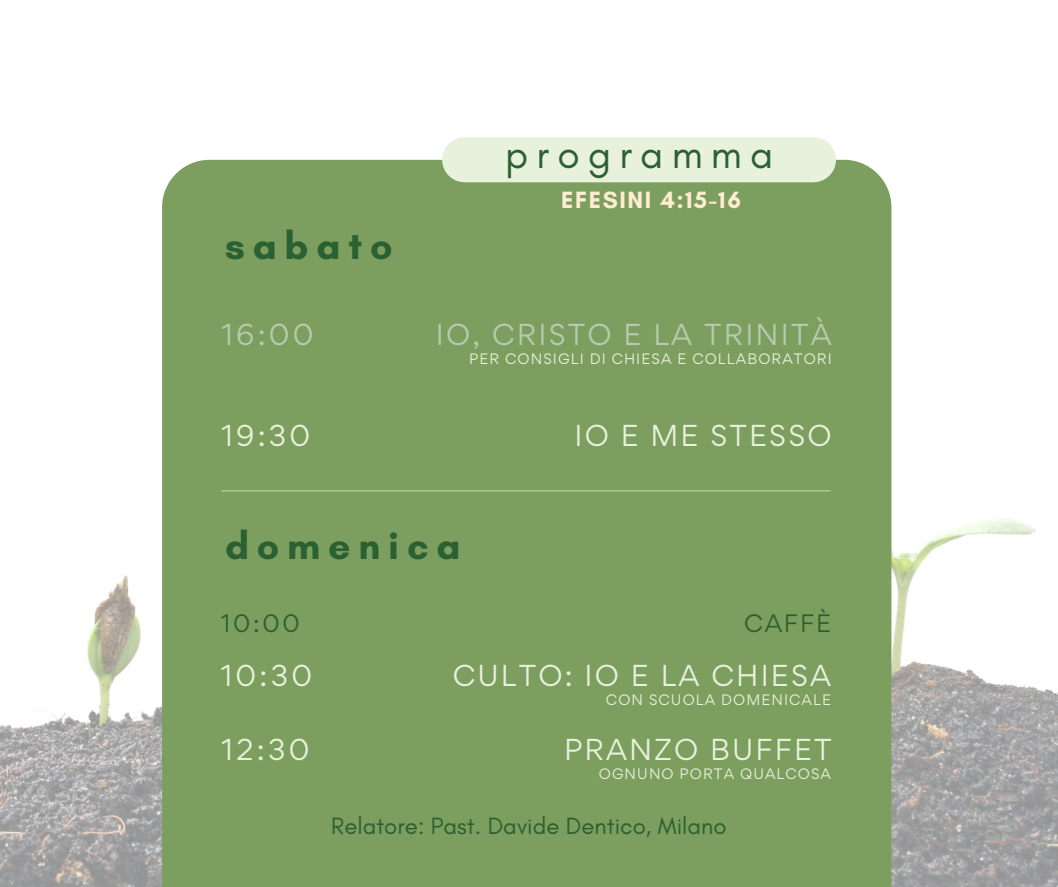
<style>
.page{position:relative;width:1058px;height:887px;background:#fff}
.page>*{position:absolute;margin:0;border:0;box-sizing:border-box;transform-origin:0 0}
.t1{font:40.65px "Glacial Indifference";letter-spacing:.2em;color:#2b6032}
.t2{font:700 39.15px "Glacial Indifference";letter-spacing:.2em;color:#2b6032}
.t3{font:27px "Gordita";letter-spacing:.08em;color:#e8f1dc}
.t4{font:27px "Gordita";letter-spacing:.08em;color:#b7cbb0}
.t5{font:24px "Glacial Indifference";color:#2b6032}
.t6{font:700 24px "Glacial Indifference";letter-spacing:.065em;color:#ffecd1}
.t7{font:22.5px "Gordita";letter-spacing:.08em;color:#2b6032}
.t8{font:13.5px "Gordita";letter-spacing:.08em;color:#e8f1dc}
</style>
<div class="page">
<img style="left:0;top:203px;width:1058px;height:683px">
<div style="left:162px;top:160px;width:729px;height:726px;background:#7c9e5e"></div>
<div style="left:464px;top:137px;width:349px;height:45px;background:#e8f1dc"></div>
<hr style="left:221px;top:490px;width:609px;height:1px;background:#a3cb92">
<h1 class="t1" style="left:505px;top:130px;width:270px">programma</h1>
<h2 class="t2" style="left:225px;top:222px;width:169px">sabato</h2>
<h3 class="t6" style="left:561px;top:185px;width:181px">EFESINI 4:15-16</h3>
<h3 class="t4" style="left:221px;top:316px;width:94px">16:00</h3>
<h3 class="t4" style="left:436px;top:316px;width:397px">IO, CRISTO E LA TRINITÀ</h3>
<p class="t8" style="left:469px;top:349px;width:364px">PER CONSIGLI DI CHIESA E COLLABORATORI</p>
<h3 class="t3" style="left:221px;top:417px;width:90px">19:30</h3>
<h3 class="t3" style="left:574px;top:417px;width:259px">IO E ME STESSO</h3>
<h2 class="t2" style="left:225px;top:521px;width:237px">domenica</h2>
<h3 class="t7" style="left:221px;top:607px;width:80px">10:00</h3>
<h3 class="t7" style="left:744px;top:607px;width:88px">CAFFÈ</h3>
<h3 class="t3" style="left:221px;top:657px;width:93px">10:30</h3>
<h3 class="t3" style="left:453px;top:657px;width:380px">CULTO: IO E LA CHIESA</h3>
<p class="t8" style="left:606px;top:690px;width:227px">CON SCUOLA DOMENICALE</p>
<h3 class="t3" style="left:221px;top:731px;width:89px">12:30</h3>
<h3 class="t3" style="left:564px;top:731px;width:269px">PRANZO BUFFET</h3>
<p class="t8" style="left:599px;top:764px;width:234px">OGNUNO PORTA QUALCOSA</p>
<h3 class="t5" style="left:331px;top:811px;width:397px">Relatore: Past. Davide Dentico, Milano</h3>
</div>
